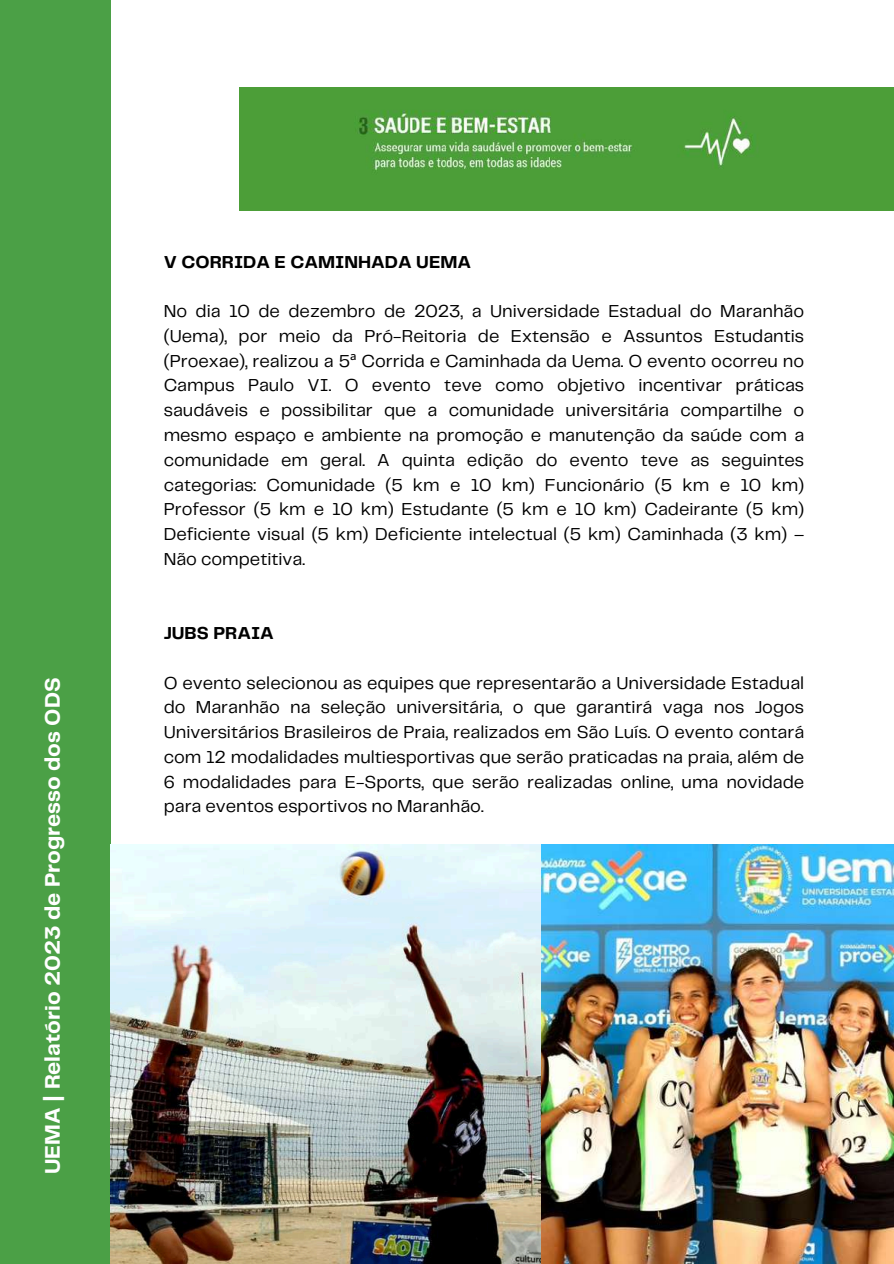
<style>
.page{position:relative;width:894px;height:1264px;background:#fff}
.page>*{position:absolute;margin:0;border:0;box-sizing:border-box;transform-origin:0 0}
.t1{font:700 21.9px "Telegraf";color:#fff}
.t2{font:18px/24.8px "Telegraf";color:#000;text-align:justify}
.t3{font:700 18px "Telegraf";color:#000}
.s1{font-family:"Noto Sans"}
</style>
<div class="page">
<div style="left:0;top:0;width:110px;height:1263px;background:#4ba046"></div>
<img style="left:239px;top:87px;width:654px;height:123px">
<img style="left:110px;top:844px;width:783px;height:418px">
<p class="t1" style="left:43px;top:1174px;width:498px;rotate:-90deg">UEMA | Relatório 2023 de Progresso dos ODS</p>
<p class="t3" style="left:164px;top:254px;width:309px">V CORRIDA E CAMINHADA UEMA</p>
<p class="t2" style="left:164px;top:300px;width:642px">No dia 10 de dezembro de 2023, a Universidade Estadual do Maranhão (Uema), por meio da Pró-Reitoria de Extensão e Assuntos Estudantis (Proexae), realizou a 5<span class="s1">ª</span> Corrida e Caminhada da Uema. O evento ocorreu no Campus Paulo VI. O evento teve como objetivo incentivar práticas saudáveis e possibilitar que a comunidade universitária compartilhe o mesmo espaço e ambiente na promoção e manutenção da saúde com a comunidade em geral. A quinta edição do evento teve as seguintes categorias: Comunidade (5 km e 10 km) Funcionário (5 km e 10 km)<br>Professor (5 km e 10 km) Estudante (5 km e 10 km) Cadeirante (5 km)<br>Deficiente visual (5 km) Deficiente intelectual (5 km) Caminhada (3 km) – Não competitiva.</p>
<p class="t3" style="left:164px;top:625px;width:112px">JUBS PRAIA</p>
<p class="t2" style="left:164px;top:671px;width:642px">O evento selecionou as equipes que representarão a Universidade Estadual do Maranhão na seleção universitária, o que garantirá vaga nos Jogos Universitários Brasileiros de Praia, realizados em São Luís. O evento contará com 12 modalidades multiesportivas que serão praticadas na praia, além de 6 modalidades para E-Sports, que serão realizadas online, uma novidade para eventos esportivos no Maranhão.</p>
</div>
